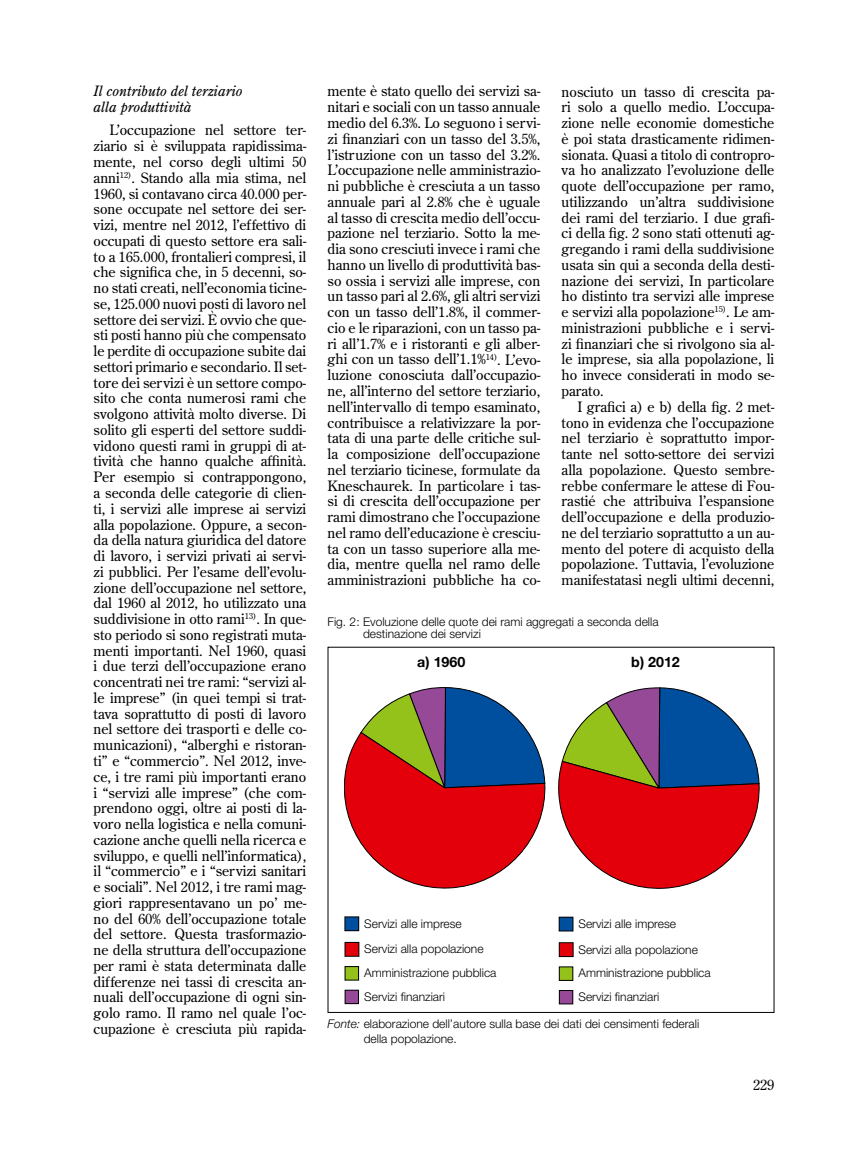
<style>
.page{position:relative;width:851px;height:1149px;background:#fff}
.page>*{position:absolute;margin:0;border:0;box-sizing:border-box;transform-origin:0 0}
.t1{font:14.25px/15.8px "Century Old Style";color:#000;text-align:justify}
.t2{font:italic 14.25px/15.8px "Century Old Style";color:#000}
.t3{font:700 14.25px "Helvetica Neue LT Std";color:#000}
.t4{font:300 12px/23.9px "Helvetica Neue LT Std";color:#000}
.s1{color:#fff}
.s2{font-style:italic}
</style>
<div class="page">
<svg style="left:344px;top:687px;width:201px;height:202px"></svg>
<div style="left:345px;top:916px;width:13px;height:14px;background:#004e9e"></div>
<div style="left:345px;top:942px;width:14px;height:13px;background:#e3000b"></div>
<div style="left:345px;top:966px;width:13px;height:13px;background:#94c11a"></div>
<div style="left:344px;top:965px;width:15px;height:15px;border:1px solid #000"></div>
<div style="left:345px;top:989px;width:13px;height:14px;background:#954997"></div>
<div style="left:344px;top:989px;width:15px;height:14px;border:1px solid #000"></div>
<svg style="left:558px;top:687px;width:201px;height:202px"></svg>
<div style="left:559px;top:916px;width:14px;height:14px;background:#004e9e"></div>
<div style="left:558px;top:916px;width:15px;height:15px;border:1px solid #000"></div>
<div style="left:559px;top:942px;width:14px;height:14px;background:#e3000b"></div>
<div style="left:558px;top:942px;width:15px;height:14px;border:1px solid #000"></div>
<div style="left:559px;top:966px;width:13px;height:14px;background:#94c11a"></div>
<div style="left:559px;top:966px;width:14px;height:14px;border:1px solid #000"></div>
<div style="left:559px;top:990px;width:13px;height:13px;background:#954997"></div>
<div style="left:559px;top:989px;width:14px;height:14px;border:1px solid #000"></div>
<p class="t2" style="left:94px;top:83px;width:150px">Il contributo del terziario alla produttività</p>
<p class="t1" style="left:94px;top:122px;width:214px;text-indent:16px">L’occupazione nel settore ter&shy;ziario si è sviluppata rapidissima&shy;mente, nel corso degli ultimi 50 anni<sup>12)</sup>. Stando alla mia stima, nel 1960, si contavano circa 40.000 per&shy;sone occupate nel settore dei ser&shy;vizi, mentre nel 2012, l’effettivo di occupati di questo settore era sali&shy;to a 165.000, frontalieri compresi, il che significa che, in 5 decenni, so&shy;no stati creati, nell’economia ticine&shy;se, 125.000 nuovi posti di lavoro nel settore dei servizi. È ovvio che que&shy;sti posti hanno più che compensato le perdite di occupazione subite dai settori primario e secondario. Il set&shy;tore dei servizi è un settore compo&shy;sito che conta numerosi rami che svolgono attività molto diverse. Di solito gli esperti del settore suddi&shy;vidono questi rami in gruppi di at&shy;tività che hanno qualche affinità.<br>Per esempio si contrappongono, a seconda delle categorie di clien&shy;ti, i servizi alle imprese ai servizi alla popolazione. Oppure, a secon&shy;da della natura giuridica del datore di lavoro, i servizi privati ai servi&shy;zi pubblici. Per l’esame dell’evolu&shy;zione dell’occupazione nel settore, dal 1960 al 2012, ho utilizzato una suddivisione in otto rami<sup>13)</sup>. In que&shy;sto periodo si sono registrati muta&shy;menti importanti. Nel 1960, quasi i due terzi dell’occupazione erano concentrati nei tre rami: “servizi al&shy;le imprese” (in quei tempi si trat&shy;tava soprattutto di posti di lavoro nel settore dei trasporti e delle co&shy;municazioni), “alberghi e ristoran&shy;ti” e “commercio”. Nel 2012, inve&shy;ce, i tre rami più importanti erano i “servizi alle imprese” (che com&shy;prendono oggi, oltre ai posti di la&shy;voro nella logistica e nella comuni&shy;cazione anche quelli nella ricerca e sviluppo, e quelli nell’informatica), il “commercio” e i “servizi sanitari e sociali”. Nel 2012, i tre rami mag&shy;giori rappresentavano un po’ me&shy;no del 60% dell’occupazione totale del settore. Questa trasformazio&shy;ne della struttura dell’occupazione per rami è stata determinata dalle differenze nei tassi di crescita an&shy;nuali dell’occupazione di ogni sin&shy;golo ramo. Il ramo nel quale l’oc&shy;cupazione è cresciuta più rapida-</p>
<p class="t1" style="left:327px;top:83px;width:214px">mente è stato quello dei servizi sa&shy;nitari e sociali con un tasso annuale medio del 6.3%. Lo seguono i servi&shy;zi finanziari con un tasso del 3.5%, l’istruzione con un tasso del 3.2%.<br>L’occupazione nelle amministrazio&shy;ni pubbliche è cresciuta a un tasso annuale pari al 2.8% che è uguale al tasso di crescita medio dell’occu&shy;pazione nel terziario. Sotto la me&shy;dia sono cresciuti invece i rami che hanno un livello di produttività bas&shy;so ossia i servizi alle imprese, con un tasso pari al 2.6%, gli altri servizi con un tasso dell’1.8%, il commer&shy;cio e le riparazioni, con un tasso pa&shy;ri all’1.7% e i ristoranti e gli alber&shy;ghi con un tasso dell’1.1%<sup>14)</sup>. L’evo&shy;luzione conosciuta dall’occupazio&shy;ne, all’interno del settore terziario, nell’intervallo di tempo esaminato, contribuisce a relativizzare la por&shy;tata di una parte delle critiche sul&shy;la composizione dell’occupazione nel terziario ticinese, formulate da Kneschaurek. In particolare i tas&shy;si di crescita dell’occupazione per rami dimostrano che l’occupazione nel ramo dell’educazione è cresciu&shy;ta con un tasso superiore alla me&shy;dia, mentre quella nel ramo delle amministrazioni pubbliche ha co-</p>
<p class="t1" style="left:561px;top:83px;width:214px">nosciuto un tasso di crescita pa&shy;ri solo a quello medio. L’occupa&shy;zione nelle economie domestiche è poi stata drasticamente ridimen&shy;sionata. Quasi a titolo di contropro&shy;va ho analizzato l’evoluzione delle quote dell’occupazione per ramo, utilizzando un’altra suddivisione dei rami del terziario. I due grafi&shy;ci della fig. 2 sono stati ottenuti ag&shy;gregando i rami della suddivisione usata sin qui a seconda della desti&shy;nazione dei servizi, In particolare ho distinto tra servizi alle imprese e servizi alla popolazione<sup>15)</sup>. Le am&shy;ministrazioni pubbliche e i servi&shy;zi finanziari che si rivolgono sia al&shy;le imprese, sia alla popolazione, li ho invece considerati in modo se&shy;parato.</p>
<p class="t1" style="left:561px;top:398px;width:214px;text-indent:16px">I grafici a) e b) della fig. 2 met&shy;tono in evidenza che l’occupazione nel terziario è soprattutto impor&shy;tante nel sotto-settore dei servizi alla popolazione. Questo sembre&shy;rebbe confermare le attese di Fou&shy;rastié che attribuiva l’espansione dell’occupazione e della produzio&shy;ne del terziario soprattutto a un au&shy;mento del potere di acquisto della popolazione. Tuttavia, l’evoluzione manifestatasi negli ultimi decenni,</p>
<p class="t4" style="left:327px;top:614px;width:332px;line-height:12.8px">Fig. 2: Evoluzione delle quote dei rami aggregati a seconda della<br><span class="s1">Fig. 2:</span> destinazione dei servizi</p>
<p class="t3" style="left:417px;top:653px;width:50px">a) 1960</p>
<p class="t3" style="left:631px;top:653px;width:50px">b) 2012</p>
<p class="t4" style="left:364px;top:910px;width:99px">Servizi alle imprese</p>
<p class="t4" style="left:578px;top:911px;width:99px">Servizi alle imprese</p>
<p class="t4" style="left:364px;top:936px;width:134px">Servizi alla popolazione<br>Amministrazione pubblica</p>
<p class="t4" style="left:578px;top:936px;width:134px">Servizi alla popolazione<br>Amministrazione pubblica</p>
<p class="t4" style="left:364px;top:983px;width:82px">Servizi finanziari</p>
<p class="t4" style="left:578px;top:984px;width:82px">Servizi finanziari</p>
<p class="t4" style="left:327px;top:1016px;width:373px;line-height:14.4px"><span class="s2">Fonte:</span> elaborazione dell’autore sulla base dei dati dei censimenti federali<br><span class="s1">Fonte:</span> della popolazione.</p>
<p class="t1" style="left:752px;top:1075px;width:23px">229</p>
</div>
